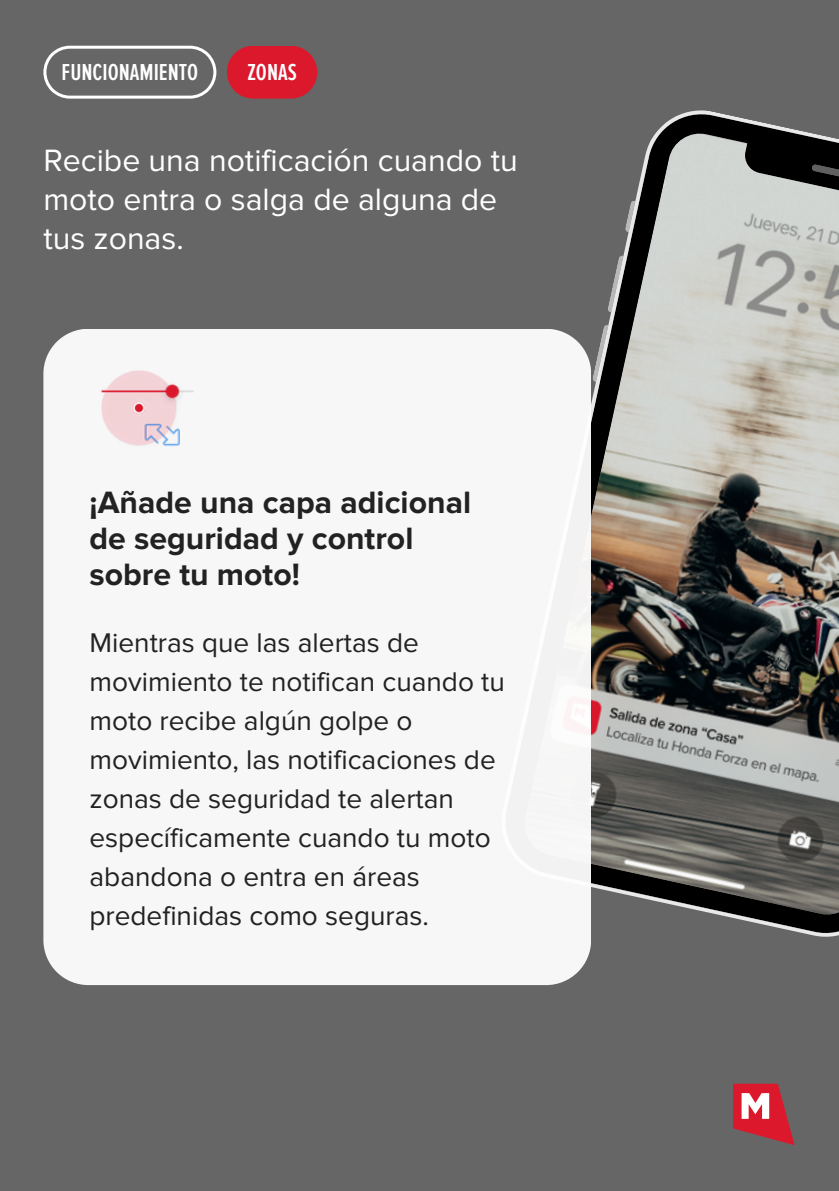
<style>
.page{position:relative;width:839px;height:1191px;background:#fff}
.page>*{position:absolute;margin:0;border:0;box-sizing:border-box;transform-origin:0 0}
.t1{font:32px/39px "Proxima Nova";color:#fff}
.t2{font:700 32px/36px "Proxima Nova";color:#222}
.t3{font:28px/39px "Proxima Nova";color:#222}
.t4{font:600 24px "Proxima Nova Ex Cn";color:#fff}
</style>
<div class="page">
<div style="left:0;top:0;width:838px;height:1191px;background:#666"></div>
<svg style="left:733px;top:1084px;width:61px;height:61px"></svg>
<svg style="left:43px;top:46px;width:173px;height:52px"></svg>
<svg style="left:591px;top:110px;width:247px;height:827px;background:#807f7a"></svg>
<svg style="left:227px;top:46px;width:90px;height:53px;background:#cc2134"></svg>
<div style="left:43px;top:329px;width:548px;height:656px;background:#f7f7f7"></div>
<img style="left:89px;top:359px;width:104px;height:103px">
<p class="t4" style="left:62px;top:58px;width:138px">FUNCIONAMIENTO</p>
<h2 class="t4" style="left:247px;top:58px;width:51px">ZONAS</h2>
<p class="t1" style="left:43px;top:142px;width:476px">Recibe una notificación cuando tu moto entra o salga de alguna de tus zonas.</p>
<h1 class="t2" style="left:89px;top:486px;width:383px">¡Añade una capa adicional de seguridad y control sobre tu moto!</h1>
<p class="t3" style="left:89px;top:624px;width:417px">Mientras que las alertas de movimiento te notifican cuando tu moto recibe algún golpe o movimiento, las notificaciones de zonas de seguridad te alertan específicamente cuando tu moto abandona o entra en áreas predefinidas como seguras.</p>
</div>
